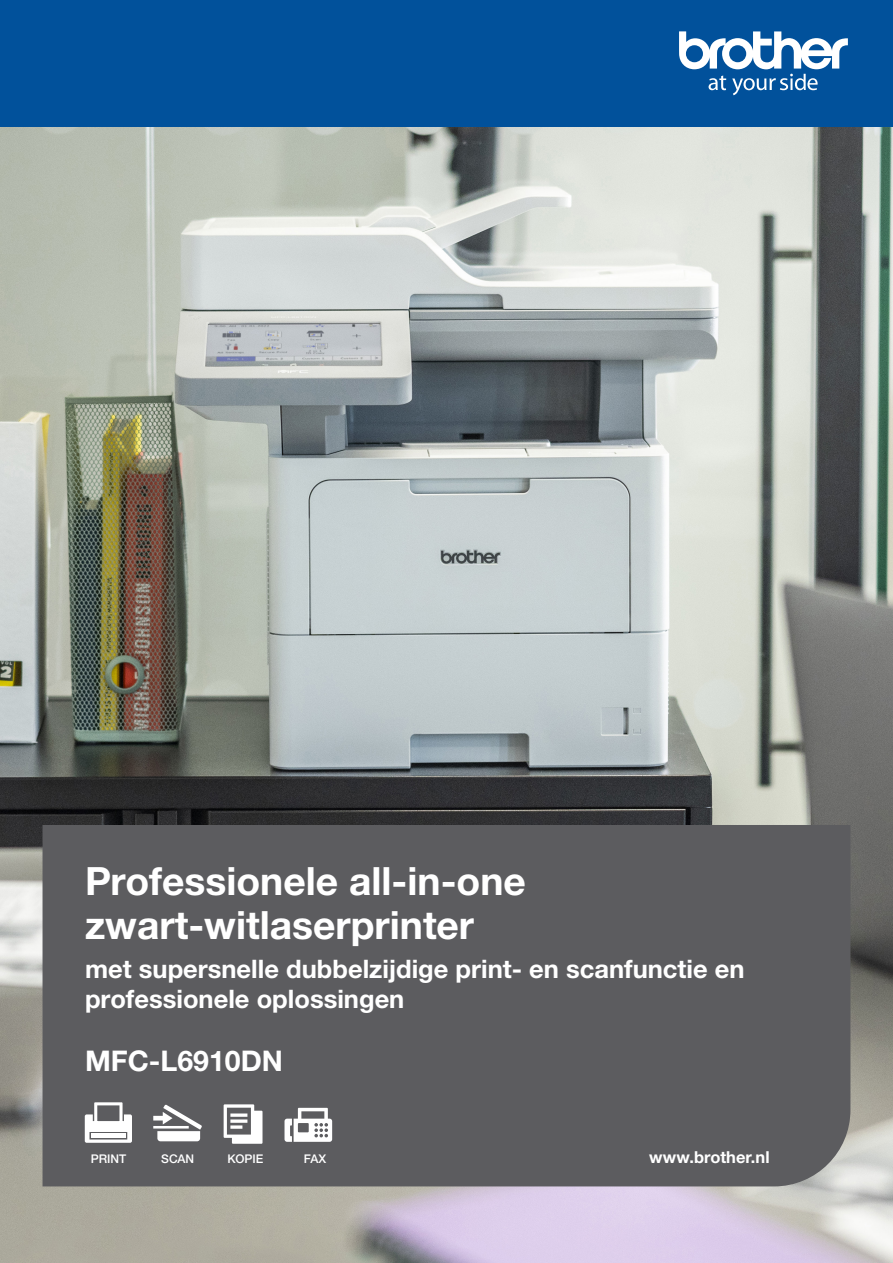
<style>
.page{position:relative;width:893px;height:1263px;background:#fff}
.page>*{position:absolute;margin:0;border:0;box-sizing:border-box;transform-origin:0 0}
.t1{font:700 39px "Helvetica Neue LTW1 G";color:#fff}
.t2{font:700 28.5px "Helvetica Neue LTW1 G";color:#fff}
.t3{font:700 25.5px "Helvetica Neue LTW1 G";color:#fff}
.t4{font:700 16.5px "Helvetica Neue LTW1 G";color:#fff}
.t5{font:500 12px "Helvetica Neue LTW1 G";color:#fff}
</style>
<div class="page">
<div style="left:0;top:0;width:893px;height:128px;background:#01519b"></div>
<svg style="left:679px;top:31px;width:169px;height:64px"></svg>
<img style="left:0;top:128px;width:893px;height:1135px">
<div style="left:43px;top:825px;width:807px;height:361px;background:#5c5c5f"></div>
<svg style="left:85px;top:1102px;width:47px;height:41px"></svg>
<div style="left:91px;top:1133px;width:35px;height:5px;background:#fff"></div>
<svg style="left:153px;top:1104px;width:49px;height:37px"></svg>
<svg style="left:224px;top:1104px;width:38px;height:40px"></svg>
<svg style="left:284px;top:1108px;width:48px;height:34px"></svg>
<p class="t1" style="left:85px;top:857px;width:442px">Professionele all-in-one</p>
<p class="t1" style="left:85px;top:901px;width:391px">zwart-witlaserprinter</p>
<p class="t3" style="left:85px;top:953px;width:661px">met supersnelle dubbelzijdige print- en scanfunctie en</p>
<p class="t3" style="left:85px;top:983px;width:321px">professionele oplossingen</p>
<p class="t2" style="left:85px;top:1043px;width:199px">MFC-L6910DN</p>
<p class="t5" style="left:91px;top:1151px;width:37px">PRINT</p>
<p class="t5" style="left:161px;top:1151px;width:34px">SCAN</p>
<p class="t5" style="left:228px;top:1151px;width:37px">KOPIE</p>
<p class="t5" style="left:304px;top:1151px;width:24px">FAX</p>
<p class="t4" style="left:649px;top:1147px;width:122px">www.brother.nl</p>
</div>
